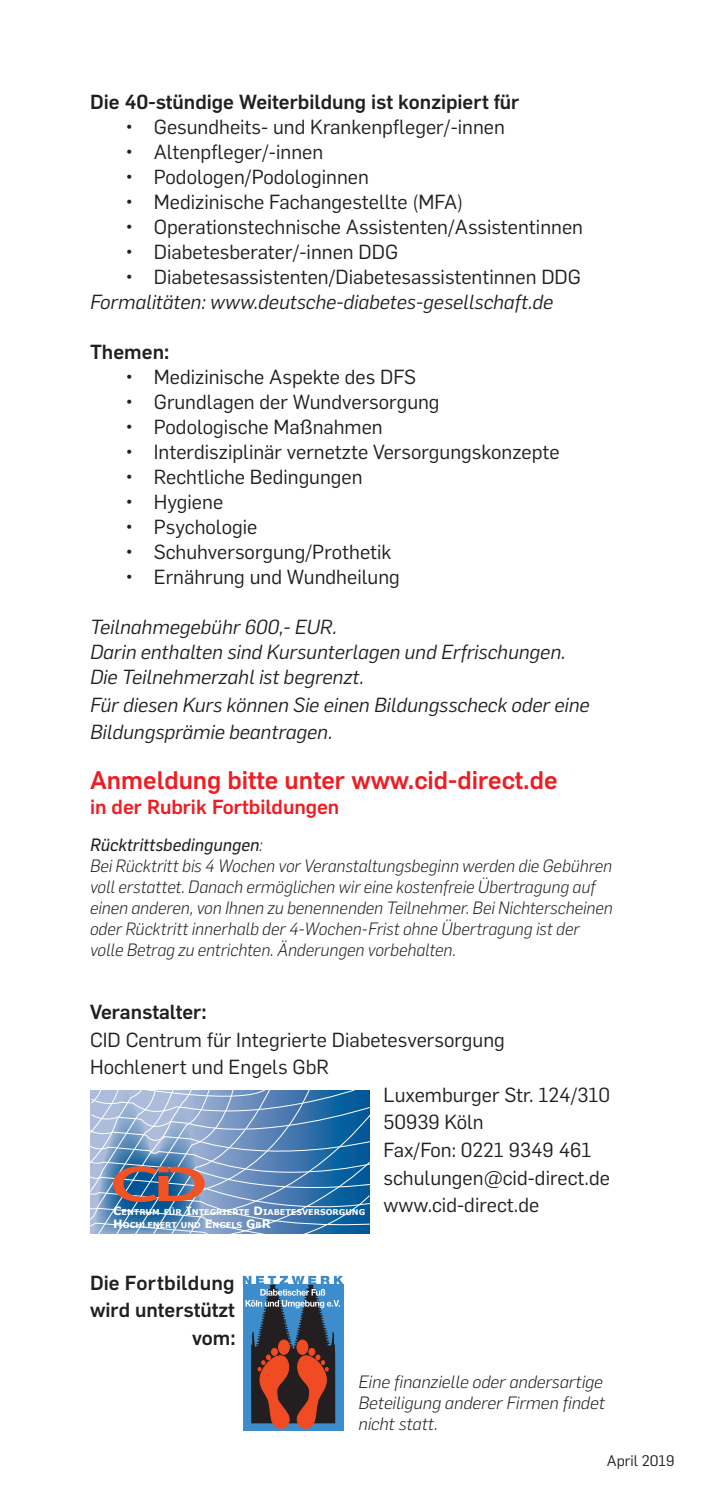
<style>
.page{position:relative;width:709px;height:1489px;background:#fff}
.page>*{position:absolute;margin:0;border:0;box-sizing:border-box;transform-origin:0 0}
.t1{font:500 25px "Flama";color:#ee1d23}
.t2{font:20px "Flama";color:#231f20}
.t3{font:italic 20px/25px "Flama";color:#231f20}
.t4{font:500 20px/27.5px "Flama";color:#231f20;text-align:right}
.t5{font:500 20px "Flama";color:#ee1d23}
.t6{font:italic 300 17.5px/21px "Flama";letter-spacing:.005em;color:#231f20;scale:.96 1}
.t7{font:italic 300 17.5px/21px "Flama";letter-spacing:.005em;color:#231f20;text-align:justify}
.t8{font:italic 17.5px "Flama Basic";letter-spacing:.005em;color:#231f20;scale:.96 1}
.t9{font:15px "Flama";color:#231f20}
.t10{font:700 8px/13.8px "Verdana";color:#fff}
.s1{font-family:"Flama";font-weight:300}
.s2{font-size:11.5px}
</style>
<div class="page">
<svg style="left:243px;top:1275px;width:101px;height:155px;background:#625d6c"></svg>
<svg style="left:90px;top:1090px;width:279px;height:143px;background:#6e91b9"></svg>
<p class="t4" style="left:90px;top:87px;width:431px">Die 40-stündige Weiterbildung ist konzipiert für</p>
<p class="t2" style="left:125px;top:113px;width:381px">• Gesundheits- und Krankenpfleger/-innen</p>
<p class="t2" style="left:125px;top:138px;width:199px">• Altenpfleger/-innen</p>
<p class="t2" style="left:125px;top:163px;width:245px">• Podologen/Podologinnen</p>
<p class="t2" style="left:125px;top:188px;width:339px">• Medizinische Fachangestellte (MFA)</p>
<p class="t2" style="left:125px;top:213px;width:459px">• Operationstechnische Assistenten/Assistentinnen</p>
<p class="t2" style="left:125px;top:238px;width:274px">• Diabetesberater/-innen DDG</p>
<p class="t2" style="left:125px;top:263px;width:457px">• Diabetesassistenten/Diabetesassistentinnen DDG</p>
<p class="t3" style="left:90px;top:288px;width:464px">Formalitäten: www.deutsche-diabetes-gesellschaft.de</p>
<p class="t4" style="left:90px;top:337px;width:81px">Themen:</p>
<p class="t2" style="left:125px;top:363px;width:292px">• Medizinische Aspekte des DFS</p>
<p class="t2" style="left:125px;top:388px;width:315px">• Grundlagen der Wundversorgung</p>
<p class="t2" style="left:125px;top:413px;width:259px">• Podologische Maßnahmen</p>
<p class="t2" style="left:125px;top:438px;width:435px">• Interdisziplinär vernetzte Versorgungskonzepte</p>
<p class="t2" style="left:125px;top:463px;width:238px">• Rechtliche Bedingungen</p>
<p class="t2" style="left:125px;top:488px;width:99px">• Hygiene</p>
<p class="t2" style="left:125px;top:513px;width:133px">• Psychologie</p>
<p class="t2" style="left:125px;top:538px;width:267px">• Schuhversorgung/Prothetik</p>
<p class="t2" style="left:125px;top:563px;width:276px">• Ernährung und Wundheilung</p>
<p class="t3" style="left:90px;top:613px;width:477px">Teilnahmegebühr 600,- EUR.<br>Darin enthalten sind Kursunterlagen und Erfrischungen.<br>Die Teilnehmerzahl ist begrenzt.</p>
<p class="t3" style="left:90px;top:690px;width:501px;line-height:27.5px">Für diesen Kurs können Sie einen Bildungsscheck oder eine<br>Bildungsprämie beantragen.</p>
<p class="t1" style="left:90px;top:762px;width:469px">Anmeldung bitte unter www.cid-direct.de</p>
<p class="t5" style="left:90px;top:792px;width:251px">in der Rubrik Fortbildungen</p>
<p class="t8" style="left:90px;top:832px;width:181px">Rücktrittsbedingungen<span class="s1">:</span></p>
<p class="t6" style="left:90px;top:854px;width:546px">Bei Rücktritt bis 4 Wochen vor Veranstaltungsbeginn werden die Gebühren voll erstattet. Danach ermöglichen wir eine kostenfreie Übertragung auf einen anderen, von Ihnen zu benennenden Teilnehmer. Bei Nichterscheinen oder Rücktritt innerhalb der 4-Wochen-Frist ohne Übertragung ist der volle Betrag zu entrichten. Änderungen vorbehalten.</p>
<p class="t4" style="left:90px;top:997px;width:118px">Veranstalter:</p>
<p class="t2" style="left:90px;top:1026px;width:416px">CID Centrum für Integrierte Diabetesversorgung</p>
<p class="t2" style="left:90px;top:1053px;width:240px">Hochlenert und Engels GbR</p>
<p class="t2" style="left:383px;top:1081px;width:228px">Luxemburger Str. 124/310</p>
<p class="t2" style="left:383px;top:1108px;width:102px">50939 Köln</p>
<p class="t2" style="left:383px;top:1136px;width:209px">Fax/Fon: 0221 9349 461</p>
<p class="t2" style="left:383px;top:1163px;width:228px">schulungen@cid-direct.de</p>
<p class="t2" style="left:383px;top:1191px;width:157px">www.cid-direct.de</p>
<p class="t10" style="left:113px;top:1204px;width:253px"><span class="s2">C</span>ENTRUM FÜR <span class="s2">I</span>NTEGRIERTE <span class="s2">D</span>IABETESVERSORGUNG<br><span class="s2">H</span>OCHLENERT UND <span class="s2">E</span>NGELS <span class="s2">G</span>B<span class="s2">R</span></p>
<p class="t4" style="left:90px;top:1267px;width:147px">Die Fortbildung wird unterstützt vom:</p>
<p class="t7" style="left:358px;top:1370px;width:248px">Eine finanzielle oder andersartige Beteiligung anderer Firmen findet nicht statt.</p>
<p class="t9" style="left:607px;top:1450px;width:69px">April 2019</p>
</div>
